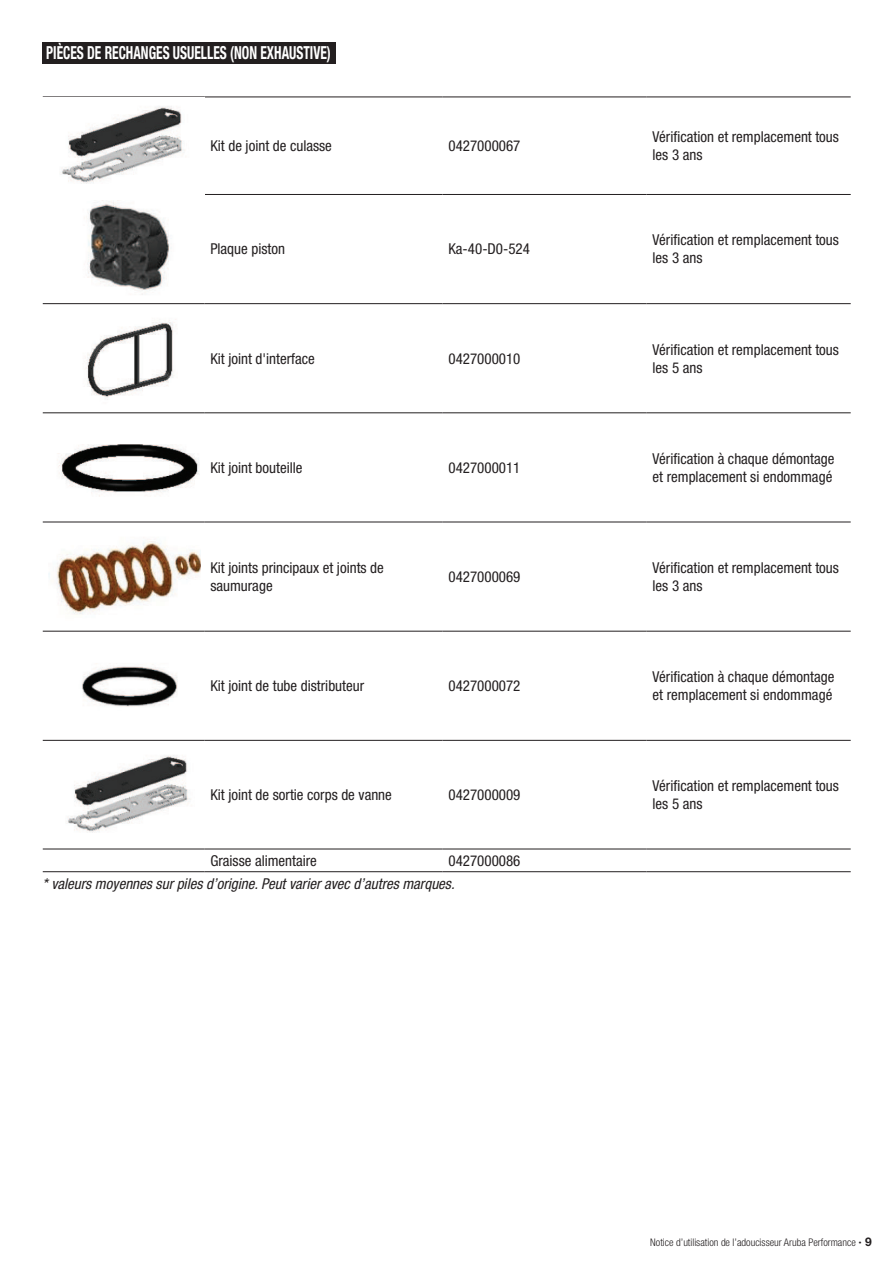
<style>
.page{position:relative;width:893px;height:1263px;background:#fff}
.page>*{position:absolute;margin:0;border:0;box-sizing:border-box;transform-origin:0 0}
.t1{font:700 condensed 18px "Helvetica Neue LT Std";color:#fff;scale:.75 1}
.t2{font:condensed 15px/18px "Helvetica Neue LT Std";color:#231f20}
.t3{font:italic condensed 15px "Helvetica Neue LT Std";color:#231f20}
.t4{font:300 condensed 10.5px "Helvetica Neue LT Std";color:#231f20}
.s1{font-weight:700;font-stretch:normal;font-size:12px}
</style>
<div class="page">
<div style="left:42px;top:42px;width:293px;height:22px;background:#231f20"></div>
<hr style="left:204px;top:97px;width:238px;height:1px;background:#231f20">
<hr style="left:442px;top:97px;width:205px;height:1px;background:#231f20">
<hr style="left:647px;top:97px;width:204px;height:1px;background:#231f20">
<hr style="left:43px;top:194px;width:161px;height:1px;background:#231f20">
<hr style="left:204px;top:194px;width:238px;height:1px;background:#231f20">
<hr style="left:442px;top:194px;width:205px;height:1px;background:#231f20">
<hr style="left:647px;top:194px;width:204px;height:1px;background:#231f20">
<hr style="left:43px;top:303px;width:161px;height:1px;background:#231f20">
<hr style="left:204px;top:303px;width:238px;height:1px;background:#231f20">
<hr style="left:442px;top:303px;width:205px;height:1px;background:#231f20">
<hr style="left:647px;top:303px;width:204px;height:1px;background:#231f20">
<hr style="left:43px;top:413px;width:161px;height:1px;background:#231f20">
<hr style="left:204px;top:413px;width:238px;height:1px;background:#231f20">
<hr style="left:442px;top:413px;width:205px;height:1px;background:#231f20">
<hr style="left:647px;top:413px;width:204px;height:1px;background:#231f20">
<hr style="left:43px;top:522px;width:161px;height:1px;background:#231f20">
<hr style="left:204px;top:522px;width:238px;height:1px;background:#231f20">
<hr style="left:442px;top:522px;width:205px;height:1px;background:#231f20">
<hr style="left:647px;top:522px;width:204px;height:1px;background:#231f20">
<hr style="left:43px;top:631px;width:161px;height:1px;background:#231f20">
<hr style="left:204px;top:631px;width:238px;height:1px;background:#231f20">
<hr style="left:442px;top:631px;width:205px;height:1px;background:#231f20">
<hr style="left:647px;top:631px;width:204px;height:1px;background:#231f20">
<hr style="left:43px;top:740px;width:161px;height:1px;background:#231f20">
<hr style="left:204px;top:740px;width:238px;height:1px;background:#231f20">
<hr style="left:442px;top:740px;width:205px;height:1px;background:#231f20">
<hr style="left:647px;top:740px;width:204px;height:1px;background:#231f20">
<hr style="left:43px;top:849px;width:161px;height:1px;background:#231f20">
<hr style="left:204px;top:849px;width:238px;height:1px;background:#231f20">
<hr style="left:442px;top:849px;width:205px;height:1px;background:#231f20">
<hr style="left:647px;top:849px;width:204px;height:1px;background:#231f20">
<hr style="left:43px;top:871px;width:161px;height:1px;background:#231f20">
<hr style="left:204px;top:871px;width:238px;height:1px;background:#231f20">
<hr style="left:442px;top:871px;width:205px;height:1px;background:#231f20">
<hr style="left:647px;top:871px;width:204px;height:1px;background:#231f20">
<img style="left:61px;top:106px;width:124px;height:78px">
<img style="left:87px;top:200px;width:83px;height:95px">
<img style="left:85px;top:320px;width:90px;height:80px">
<img style="left:58px;top:444px;width:142px;height:53px">
<img style="left:49px;top:541px;width:152px;height:74px">
<img style="left:82px;top:666px;width:96px;height:41px">
<img style="left:67px;top:755px;width:124px;height:78px">
<p class="t1" style="left:46px;top:42px;width:381px">PIÈCES DE RECHANGES USUELLES (NON EXHAUSTIVE)</p>
<p class="t2" style="left:210px;top:137px;width:123px">Kit de joint de culasse</p>
<p class="t2" style="left:448px;top:137px;width:73px">0427000067</p>
<p class="t2" style="left:653px;top:128px;width:188px">Vérification et remplacement tous les 3 ans</p>
<p class="t2" style="left:210px;top:240px;width:76px">Plaque piston</p>
<p class="t2" style="left:448px;top:240px;width:83px">Ka-40-D0-524</p>
<p class="t2" style="left:653px;top:231px;width:188px">Vérification et remplacement tous les 3 ans</p>
<p class="t2" style="left:210px;top:349px;width:106px">Kit joint d'interface</p>
<p class="t2" style="left:448px;top:349px;width:73px">0427000010</p>
<p class="t2" style="left:653px;top:340px;width:188px">Vérification et remplacement tous les 5 ans</p>
<p class="t2" style="left:210px;top:458px;width:94px">Kit joint bouteille</p>
<p class="t2" style="left:448px;top:458px;width:73px">0427000011</p>
<p class="t2" style="left:653px;top:449px;width:183px">Vérification à chaque démontage et remplacement si endommagé</p>
<p class="t2" style="left:210px;top:558px;width:175px">Kit joints principaux et joints de saumurage</p>
<p class="t2" style="left:448px;top:567px;width:73px">0427000069</p>
<p class="t2" style="left:653px;top:558px;width:188px">Vérification et remplacement tous les 3 ans</p>
<p class="t2" style="left:210px;top:677px;width:155px">Kit joint de tube distributeur</p>
<p class="t2" style="left:448px;top:677px;width:73px">0427000072</p>
<p class="t2" style="left:653px;top:668px;width:183px">Vérification à chaque démontage et remplacement si endommagé</p>
<p class="t2" style="left:210px;top:786px;width:183px">Kit joint de sortie corps de vanne</p>
<p class="t2" style="left:448px;top:786px;width:73px">0427000009</p>
<p class="t2" style="left:653px;top:777px;width:188px">Vérification et remplacement tous les 5 ans</p>
<p class="t2" style="left:210px;top:851px;width:108px">Graisse alimentaire</p>
<p class="t2" style="left:448px;top:851px;width:73px">0427000086</p>
<p class="t3" style="left:43px;top:875px;width:414px">* valeurs moyennes sur piles d’origine. Peut varier avec d’autres marques.</p>
<p class="t4" style="left:650px;top:1236px;width:223px">Notice d’utilisation de l’adoucisseur Aruba Performance <span class="s1">· 9</span></p>
</div>
